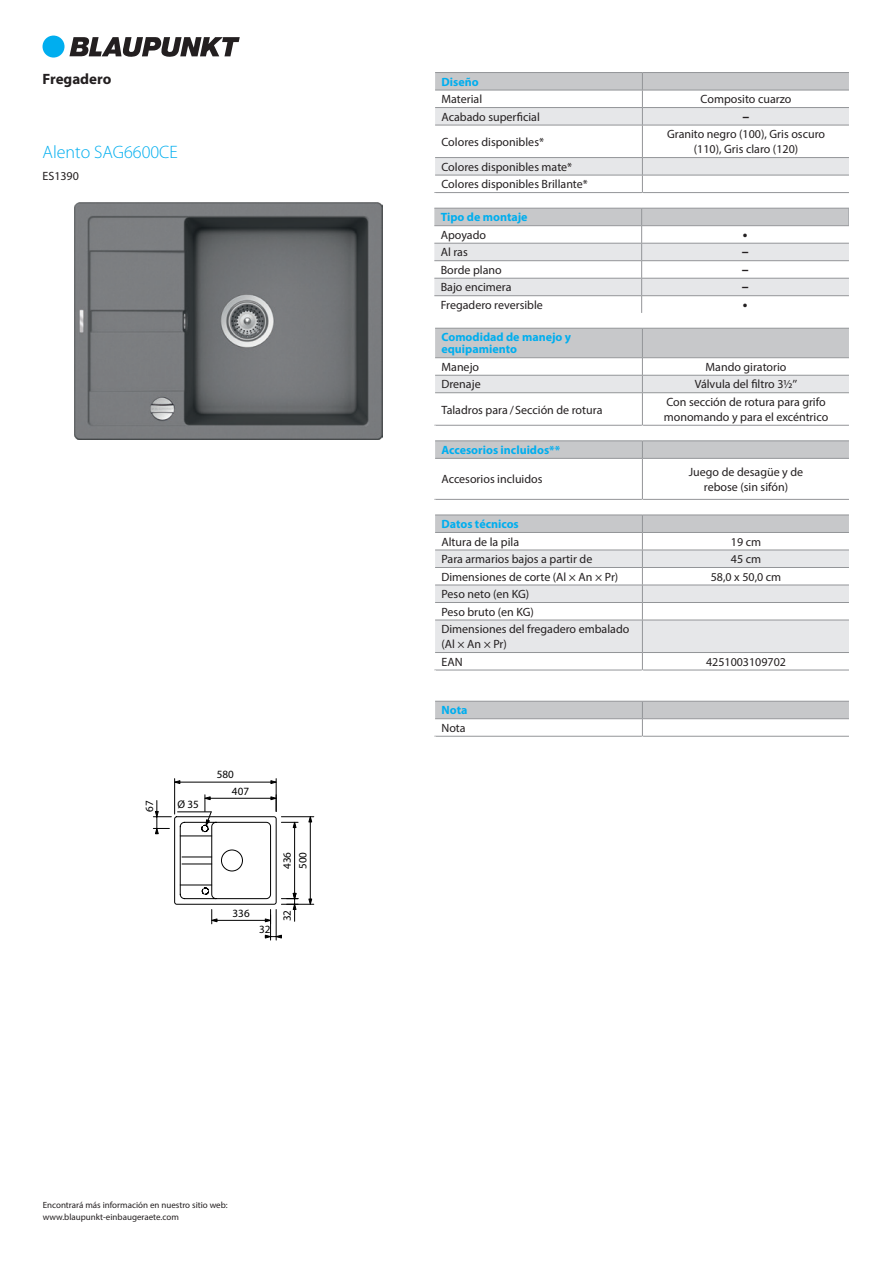
<style>
.page{position:relative;width:893px;height:1263px;background:#fff}
.page>*{position:absolute;margin:0;border:0;box-sizing:border-box;transform-origin:0 0}
.Merkmalsfolge-Modell{font:300 18px "Myriad Pro";color:#00aeef}
.Merkmalsfolge-Produu{font:700 15px "Myriad Pro";color:#231f20}
.Metadata-Wert{font:700 13.8px "Myriad Pro";color:#231f20}
.Metadata{font:12px/15px "Myriad Pro";color:#231f20}
.Metadata-Wert-2{font:12px/15px "Myriad Pro";color:#231f20;text-align:center}
.Kopf{font:700 12px/12px "Myriad Pro";color:#00aeef}
.Merkmalsfolge-Nummer{font:12px "Myriad Pro";color:#231f20}
.t1{font:11.1px/15.8px "Myriad Pro";color:#000}
.Absatz_erster{font:9px "Myriad Pro";color:#231f20}
.Absatz_letzter{font:9px "Myriad Pro";color:#231f20}
.s1{font-family:"Calibri"}
</style>
<div class="page">
<hr style="left:174px;top:779px;width:1px;height:35px;background:#000">
<hr style="left:276px;top:779px;width:1px;height:32px;background:#000">
<hr style="left:180px;top:782px;width:91px;height:1px;background:#000">
<svg style="left:174px;top:781px;width:6px;height:3px"></svg>
<svg style="left:271px;top:781px;width:5px;height:3px"></svg>
<hr style="left:281px;top:816px;width:33px;height:1px;background:#000">
<hr style="left:281px;top:904px;width:33px;height:1px;background:#000">
<hr style="left:310px;top:822px;width:1px;height:77px;background:#000">
<svg style="left:309px;top:816px;width:3px;height:6px"></svg>
<svg style="left:309px;top:899px;width:3px;height:5px"></svg>
<svg style="left:153px;top:795px;width:145px;height:145px"></svg>
<hr style="left:182px;top:864px;width:30px;height:1px;background:#000">
<hr style="left:182px;top:857px;width:30px;height:1px;background:#000">
<img style="left:75px;top:203px;width:307px;height:237px">
<hr style="left:435px;top:72px;width:207px;height:1px;background:#939598">
<hr style="left:642px;top:72px;width:208px;height:1px;background:#939598">
<svg style="left:434px;top:73px;width:415px;height:120px"></svg>
<svg style="left:434px;top:208px;width:415px;height:105px"></svg>
<svg style="left:434px;top:328px;width:415px;height:98px"></svg>
<hr style="left:642px;top:357px;width:208px;height:1px;background:#939598">
<hr style="left:435px;top:440px;width:207px;height:1px;background:#939598">
<hr style="left:642px;top:440px;width:208px;height:1px;background:#939598">
<svg style="left:434px;top:441px;width:415px;height:59px"></svg>
<hr style="left:642px;top:458px;width:208px;height:1px;background:#939598">
<svg style="left:434px;top:515px;width:415px;height:156px"></svg>
<hr style="left:642px;top:532px;width:208px;height:1px;background:#939598">
<svg style="left:434px;top:701px;width:415px;height:36px"></svg>
<div style="left:43px;top:36px;width:22px;height:22px;background:#00aeef;border-radius:50%"></div>
<svg style="left:69px;top:37px;width:171px;height:20px"></svg>
<hr style="left:849px;top:72px;width:3px;height:1130px;background:#fff">
<p class="Merkmalsfolge-Produu" style="left:43px;top:69px;width:70px">Fregadero</p>
<p class="Merkmalsfolge-Modell" style="left:43px;top:141px;width:137px">Alento SAG6600CE</p>
<p class="Merkmalsfolge-Nummer" style="left:43px;top:169px;width:38px">ES1390</p>
<p class="t1" style="left:141px;top:812px;width:13px;rotate:-90deg">67</p>
<p class="t1" style="left:178px;top:796px;width:23px">Ø 35</p>
<p class="t1" style="left:217px;top:767px;width:19px">580</p>
<p class="t1" style="left:232px;top:783px;width:19px">407</p>
<p class="t1" style="left:279px;top:869px;width:19px;rotate:-90deg">436<br>500</p>
<p class="t1" style="left:233px;top:905px;width:19px">336</p>
<p class="t1" style="left:279px;top:921px;width:13px;rotate:-90deg">32</p>
<p class="t1" style="left:259px;top:921px;width:13px">32</p>
<p class="Absatz_erster" style="left:43px;top:1200px;width:187px">Encontrará más información en nuestro sitio web:</p>
<p class="Absatz_letzter" style="left:43px;top:1212px;width:138px">www.blaupunkt-einbaugeraete.com</p>
<p class="Kopf" style="left:441px;top:75px;width:39px">Diseño</p>
<p class="Metadata" style="left:441px;top:92px;width:42px">Material</p>
<p class="Metadata-Wert-2" style="left:701px;top:92px;width:92px">Composito cuarzo</p>
<p class="Metadata" style="left:441px;top:109px;width:100px">Acabado superficial</p>
<p class="Metadata-Wert" style="left:743px;top:107px;width:8px">–</p>
<p class="Metadata" style="left:441px;top:134px;width:104px">Colores disponibles*</p>
<p class="Metadata-Wert-2" style="left:667px;top:127px;width:160px">Granito negro (100), Gris oscuro (110), Gris claro (120)</p>
<p class="Metadata" style="left:441px;top:159px;width:132px">Colores disponibles mate*</p>
<p class="Metadata" style="left:441px;top:177px;width:148px">Colores disponibles Brillante*</p>
<p class="Kopf" style="left:441px;top:211px;width:88px">Tipo de montaje</p>
<p class="Metadata" style="left:441px;top:227px;width:47px">Apoyado</p>
<p class="Metadata-Wert" style="left:743px;top:225px;width:6px">•</p>
<p class="Metadata" style="left:441px;top:245px;width:29px">Al ras</p>
<p class="Metadata-Wert" style="left:742px;top:243px;width:8px">–</p>
<p class="Metadata" style="left:441px;top:262px;width:62px">Borde plano</p>
<p class="Metadata-Wert" style="left:742px;top:260px;width:8px">–</p>
<p class="Metadata" style="left:441px;top:280px;width:72px">Bajo encimera</p>
<p class="Metadata-Wert" style="left:742px;top:278px;width:8px">–</p>
<p class="Metadata" style="left:441px;top:297px;width:104px">Fregadero reversible</p>
<p class="Metadata-Wert" style="left:743px;top:295px;width:6px">•</p>
<p class="Kopf" style="left:441px;top:331px;width:131px">Comodidad de manejo y equipamiento</p>
<p class="Metadata" style="left:441px;top:359px;width:39px">Manejo</p>
<p class="Metadata-Wert-2" style="left:706px;top:359px;width:82px">Mando giratorio</p>
<p class="Metadata" style="left:441px;top:377px;width:41px">Drenaje</p>
<p class="Metadata-Wert-2" style="left:695px;top:377px;width:104px">Válvula del filtro 3½<span class="s1">″</span></p>
<p class="Metadata" style="left:441px;top:402px;width:162px">Taladros para / Sección de rotura</p>
<p class="Metadata-Wert-2" style="left:664px;top:394px;width:166px;text-align:left">Con sección de rotura para grifo monomando y para el excéntrico</p>
<p class="Kopf" style="left:441px;top:444px;width:120px">Accesorios incluidos**</p>
<p class="Metadata" style="left:441px;top:472px;width:103px">Accesorios incluidos</p>
<p class="Metadata-Wert-2" style="left:689px;top:464px;width:116px">Juego de desagüe y de rebose (sin sifón)</p>
<p class="Kopf" style="left:441px;top:518px;width:79px">Datos técnicos</p>
<p class="Metadata" style="left:441px;top:534px;width:79px">Altura de la pila</p>
<p class="Metadata-Wert-2" style="left:731px;top:534px;width:32px">19 cm</p>
<p class="Metadata" style="left:441px;top:551px;width:152px">Para armarios bajos a partir de</p>
<p class="Metadata-Wert-2" style="left:731px;top:551px;width:32px">45 cm</p>
<p class="Metadata" style="left:441px;top:569px;width:178px">Dimensiones de corte (Al × An × Pr)</p>
<p class="Metadata-Wert-2" style="left:711px;top:569px;width:72px">58,0 x 50,0 cm</p>
<p class="Metadata" style="left:441px;top:586px;width:89px">Peso neto (en KG)</p>
<p class="Metadata" style="left:441px;top:604px;width:94px">Peso bruto (en KG)</p>
<p class="Metadata" style="left:441px;top:621px;width:189px">Dimensiones del fregadero embalado (Al × An × Pr)</p>
<p class="Metadata" style="left:441px;top:654px;width:23px">EAN</p>
<p class="Metadata-Wert-2" style="left:706px;top:654px;width:82px">4251003109702</p>
<p class="Kopf" style="left:441px;top:704px;width:27px">Nota</p>
<p class="Metadata" style="left:441px;top:720px;width:26px">Nota</p>
</div>
